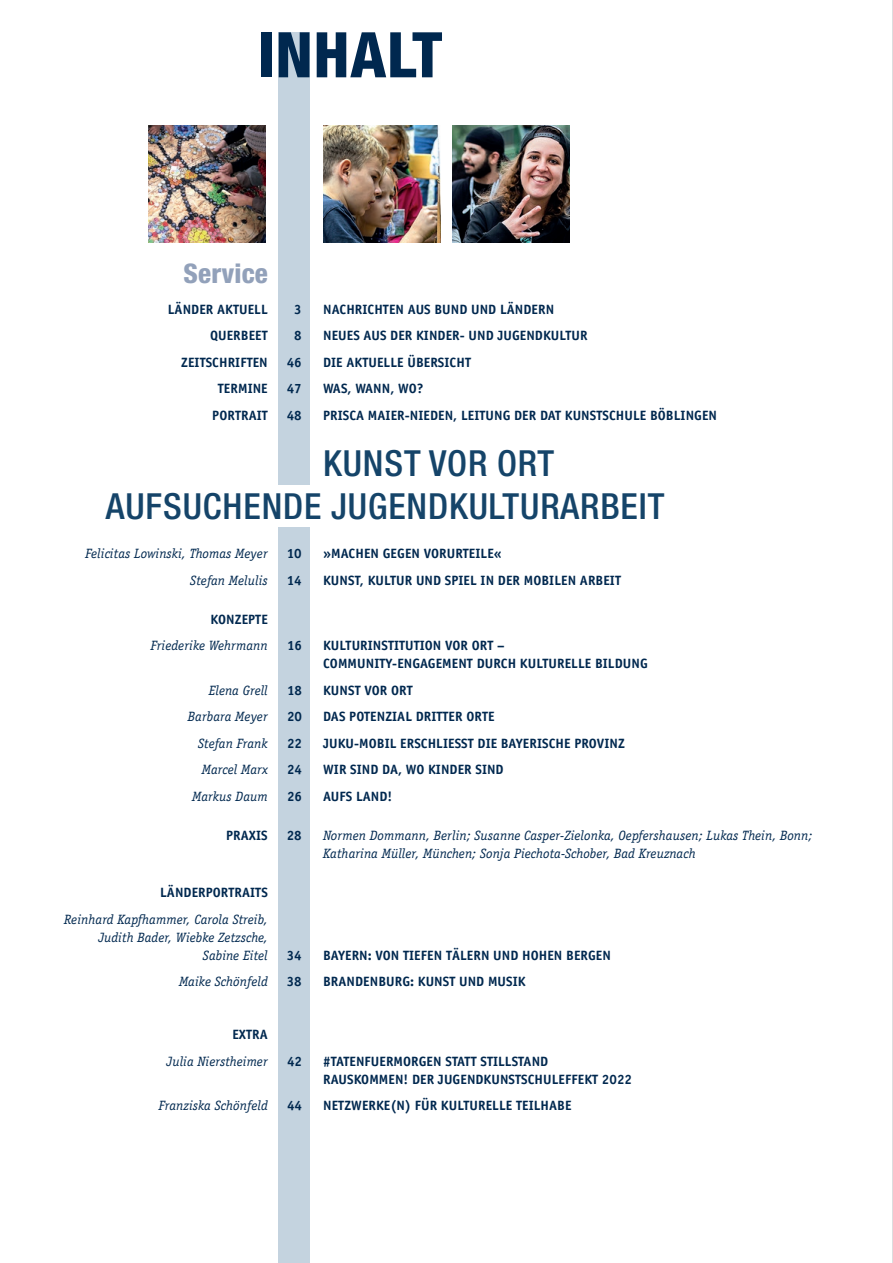
<style>
.page{position:relative;width:893px;height:1263px;background:#fff}
.page>*{position:absolute;margin:0;border:0;box-sizing:border-box;transform-origin:0 0}
.t1{font:800 condensed 63px "Helvetica Neue";letter-spacing:.01em;color:#00284f}
.t2{font:500 condensed 36px/43.2px "Helvetica Neue";letter-spacing:.025em;color:#154469}
.t3{font:800 condensed 27px "Helvetica Neue";color:#92a1ba}
.t4{font:700 13.5px "Officina Sans";letter-spacing:.005em;color:#00284f}
.t5{font:italic 13.5px/18px "Officina Serif";letter-spacing:.005em;color:#00284f}
.t6{font:700 13.5px "Officina Serif";color:#00284f}
</style>
<div class="page">
<hr style="left:892px;top:0;width:1px;height:1263px;background:#bcbdc0">
<div style="left:278px;top:527px;width:32px;height:736px;background:#c4d3df"></div>
<div style="left:278px;top:32px;width:32px;height:453px;background:#c4d3df"></div>
<img style="left:323px;top:126px;width:117px;height:117px">
<img style="left:148px;top:126px;width:117px;height:117px">
<img style="left:453px;top:126px;width:117px;height:117px">
<h1 class="t1" style="left:257px;top:16px;width:187px">Inhalt</h1>
<h3 class="t3" style="left:184px;top:257px;width:86px">Service</h3>
<p class="t4" style="left:168px;top:301px;width:92px">LÄNDER AKTUELL</p>
<p class="t4" style="left:294px;top:301px;width:261px">3 NACHRICHTEN AUS BUND UND LÄNDERN</p>
<p class="t4" style="left:210px;top:327px;width:59px">QUERBEET</p>
<p class="t4" style="left:294px;top:327px;width:295px">8 N EUES AUS DER KINDER- UND JUGENDKULTUR</p>
<p class="t4" style="left:181px;top:354px;width:88px">ZEITSCHRIFTEN</p>
<p class="t4" style="left:287px;top:354px;width:186px">46 DIE AKTUELLE ÜBERSICHT</p>
<p class="t4" style="left:218px;top:380px;width:51px">TERMINE</p>
<p class="t4" style="left:287px;top:380px;width:17px">47</p>
<p class="t4" style="left:323px;top:380px;width:102px">WAS, WANN, WO?</p>
<p class="t4" style="left:212px;top:407px;width:57px">PORTRAIT</p>
<p class="t4" style="left:287px;top:407px;width:17px">48</p>
<p class="t4" style="left:323px;top:407px;width:395px">PRISCA MAIER-NIEDEN, LEITUNG DER DAT KUNSTSCHULE BÖBLINGEN</p>
<h2 class="t2" style="left:106px;top:441px;width:560px;text-indent:217px">KUNST VOR ORT<br>AUFSUCHENDE JUGENDKULTURARBEIT</h2>
<p class="t5" style="left:85px;top:545px;width:184px">Felicitas Lowinski, Thomas Meyer</p>
<p class="t4" style="left:287px;top:545px;width:17px">10</p>
<p class="t4" style="left:323px;top:545px;width:180px">»MACHEN GEGEN VORURTEILE«</p>
<p class="t5" style="left:190px;top:571px;width:79px">Stefan Melulis</p>
<p class="t4" style="left:287px;top:571px;width:17px">14</p>
<p class="t4" style="left:323px;top:571px;width:299px">KUNST, KULTUR UND SPIEL IN DER MOBILEN ARBEIT</p>
<p class="t4" style="left:211px;top:611px;width:59px">KONZEPTE</p>
<p class="t5" style="left:151px;top:637px;width:119px">Friederike Wehrmann</p>
<p class="t4" style="left:287px;top:637px;width:16px">16</p>
<p class="t4" style="left:323px;top:637px;width:183px">KULTURINSTITUTION VOR ORT –</p>
<p class="t4" style="left:268px;top:655px;width:17px">C</p>
<p class="t4" style="left:330px;top:655px;width:319px">OMMUNITY-ENGAGEMENT DURCH KULTURELLE BILDUNG</p>
<p class="t5" style="left:209px;top:681px;width:61px">Elena Grell</p>
<p class="t4" style="left:287px;top:682px;width:16px">18</p>
<p class="t4" style="left:323px;top:682px;width:91px">KU NST VOR ORT</p>
<p class="t5" style="left:188px;top:708px;width:81px">Barbara Meyer</p>
<p class="t4" style="left:287px;top:708px;width:16px">20</p>
<p class="t4" style="left:323px;top:708px;width:173px">DAS POTENZIAL DRITTER ORTE</p>
<p class="t5" style="left:198px;top:734px;width:71px">Stefan Frank</p>
<p class="t4" style="left:287px;top:735px;width:16px">22</p>
<p class="t4" style="left:323px;top:735px;width:302px">JUKU-MOBIL ERSCHLIESST DIE BAYERISCHE PROVINZ</p>
<p class="t5" style="left:202px;top:761px;width:68px">Marcel Marx</p>
<p class="t6" style="left:287px;top:761px;width:16px">24</p>
<p class="t4" style="left:323px;top:761px;width:182px">WIR SIND DA, WO KINDER SIND</p>
<p class="t5" style="left:192px;top:787px;width:77px">Markus Daum</p>
<p class="t4" style="left:287px;top:788px;width:16px">26</p>
<p class="t4" style="left:323px;top:788px;width:71px">AUFS LAND!</p>
<p class="t4" style="left:226px;top:827px;width:43px">PRAXIS</p>
<p class="t4" style="left:287px;top:827px;width:17px">28</p>
<p class="t5" style="left:323px;top:826px;width:491px">Normen Dommann, Berlin; Susanne Casper-Zielonka, Oepfershausen; Lukas Thein, Bonn;<br>Katharina Müller, München; Sonja Piechota-Schober, Bad Kreuznach</p>
<p class="t4" style="left:160px;top:884px;width:109px">LÄNDERPORTRAITS</p>
<p class="t5" style="left:64px;top:910px;width:205px;text-align:right">Reinhard Kapfhammer, Carola Streib,<br>Judith Bader, Wiebke Zetzsche,<br>Sabine Eitel</p>
<p class="t4" style="left:287px;top:947px;width:17px">34</p>
<p class="t4" style="left:323px;top:947px;width:289px">BAYERN: VON TIEFEN TÄLERN UND HOHEN BERGEN</p>
<p class="t5" style="left:179px;top:973px;width:90px">Maike Schönfeld</p>
<p class="t4" style="left:287px;top:973px;width:17px">38</p>
<p class="t4" style="left:323px;top:973px;width:204px">BRANDENBURG: KUNST UND MUSIK</p>
<p class="t4" style="left:232px;top:1026px;width:37px">EXTRA</p>
<p class="t5" style="left:167px;top:1052px;width:103px">Julia Nierstheimer</p>
<p class="t4" style="left:287px;top:1052px;width:16px">42</p>
<p class="t4" style="left:323px;top:1052px;width:227px">#TATENFUERMORGEN STATT STILLSTAND</p>
<p class="t4" style="left:268px;top:1070px;width:17px">R</p>
<p class="t4" style="left:331px;top:1070px;width:303px">AUSKOMMEN! DER JUGENDKUNSTSCHULEFFEKT 2022</p>
<p class="t5" style="left:159px;top:1097px;width:111px">Franziska Schönfeld</p>
<p class="t4" style="left:287px;top:1097px;width:16px">44</p>
<p class="t4" style="left:323px;top:1097px;width:250px">N ETZWERKE(N) FÜR KULTURELLE TEILHABE</p>
</div>
